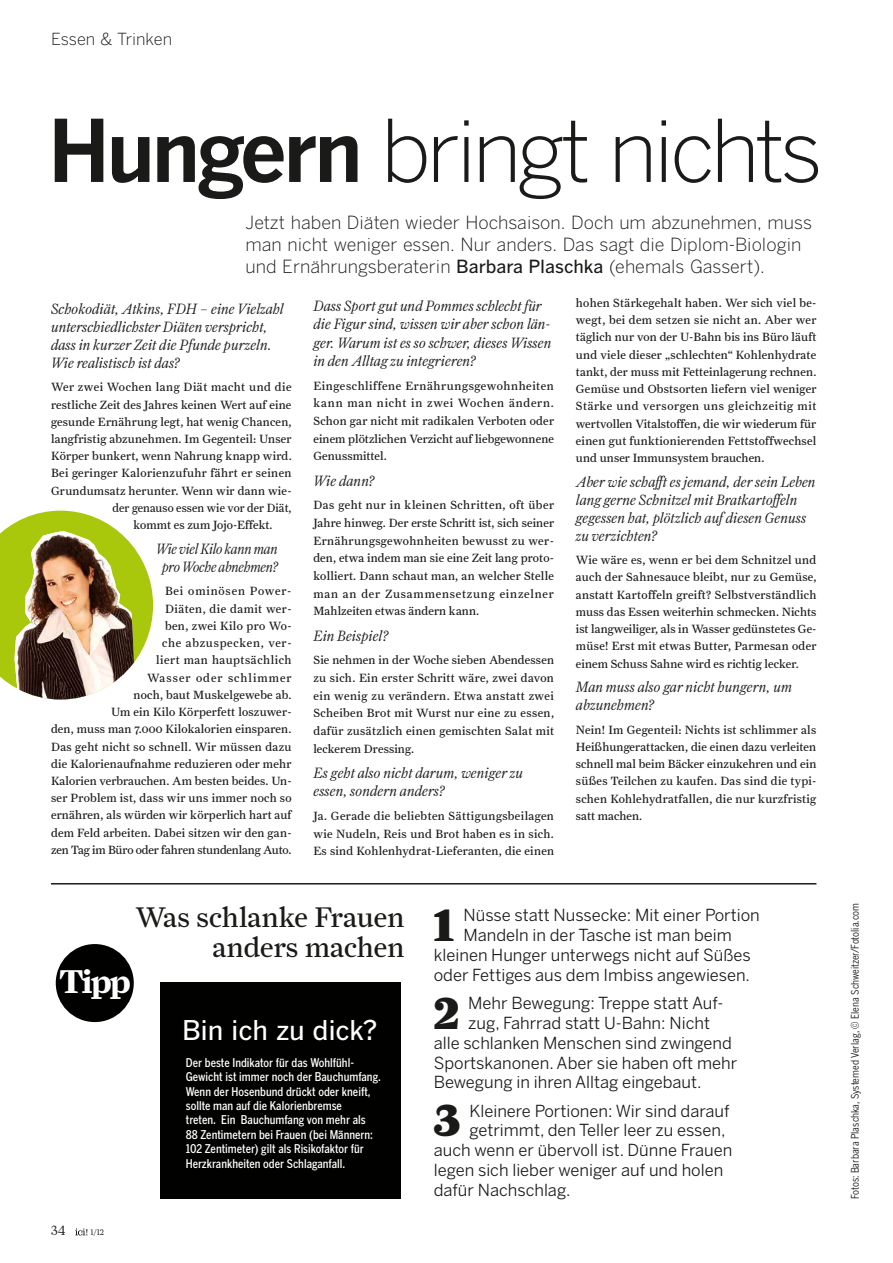
<style>
.page{position:relative;width:893px;height:1263px;background:#fff}
.page>*{position:absolute;margin:0;border:0;box-sizing:border-box;transform-origin:0 0}
.t1{font:300 85.5px "Benton Gothic";letter-spacing:-.05em;color:#1a1a18}
.t2{font:900 45.3px "Farnham Display";color:#1a1a18}
.t3{font:700 33.15px "Farnham Display";color:#fff}
.t4{font:28.5px/30px "Farnham Display";color:#1a1a18;text-align:right}
.t5{font:500 27px "Benton Gothic";letter-spacing:-.01em;color:#fff}
.t6{font:300 18px/21.6px "Benton Gothic";color:#1a1a18}
.t7{font:16.5px "Benton Sans";color:#1a1a18}
.t8{font:300 16.5px "Benton Gothic";color:#1a1a18}
.t9{font:italic 300 15px/18px "Farnham Display";color:#1a1a18}
.t10{font:italic 300 15px/18px "Farnham Display";letter-spacing:-.02em;color:#1a1a18;text-align:center;scale:.95 1}
.t11{font:300 13.5px "Farnham Display";color:#1a1a18}
.t12{font:12px/17.2px "Farnham Text";letter-spacing:.02em;color:#1a1a18;text-align:justify}
.t13{font:500 12px/14.4px "Benton Gothic Cond";color:#fff}
.t14{font:12px "Farnham Text";letter-spacing:.045em;color:#1a1a18}
.t15{font:12px "Farnham Text";letter-spacing:.02em;color:#1a1a18;scale:.95 1}
.t16{font:10.5px "Benton Gothic Cond";color:#1a1a18}
.t17{font:300 8.25px "Farnham Display";color:#1a1a18}
.s1{font-weight:700}
.s2{font-weight:500}
</style>
<div class="page">
<div style="left:56px;top:944px;width:78px;height:78px;background:#010200;border-radius:50%"></div>
<svg style="left:0;top:511px;width:153px;height:177px"></svg>
<img style="left:15px;top:531px;width:119px;height:168px">
<div style="left:160px;top:982px;width:241px;height:217px;background:#010200"></div>
<hr style="left:51px;top:883px;width:765px;height:1px;background:#1a1a18">
<svg style="left:75px;top:1228px;width:12px;height:7px"></svg>
<h3 class="t8" style="left:51px;top:29px;width:123px">Essen &amp; Trinken</h3>
<h1 class="t1" style="left:48px;top:100px;width:777px"><span class="s1">Hungern</span> bringt nichts</h1>
<h3 class="t6" style="left:246px;top:212px;width:568px">Jetzt haben Diäten wieder Hochsaison. Doch um abzunehmen, muss man nicht weniger essen. Nur anders. Das sagt die Diplom-Biologin und Ernährungsberaterin <span class="s2">Barbara Plaschka</span> (ehemals Gassert).</h3>
<p class="t9" style="left:51px;top:300px;width:234px">Schokodiät, Atkins, FDH – eine Vielzahl unterschiedlichster Diäten verspricht, dass in kurzer Zeit die Pfunde purzeln.<br>Wie realistisch ist das?</p>
<p class="t14" style="left:51px;top:380px;width:242px">Wer zwei Wochen lang Diät macht und die</p>
<p class="t12" style="left:51px;top:396px;width:242px">restliche Zeit des Jahres keinen Wert auf eine</p>
<p class="t12" style="left:51px;top:413px;width:242px">gesunde Ernährung legt, hat wenig Chancen,</p>
<p class="t12" style="left:51px;top:430px;width:242px">langfristig abzunehmen. Im Gegenteil: Unser</p>
<p class="t12" style="left:51px;top:447px;width:242px">Körper bunkert, wenn Nahrung knapp wird.</p>
<p class="t12" style="left:51px;top:465px;width:242px">Bei geringer Kalorienzufuhr fährt er seinen</p>
<p class="t12" style="left:51px;top:482px;width:242px">Grundumsatz herunter. Wenn wir dann wie-</p>
<p class="t15" style="left:113px;top:501px;width:190px">der genauso essen wie vor der Diät,</p>
<p class="t12" style="left:134px;top:516px;width:141px">kommt es zum Jojo-Effekt.</p>
<p class="t10" style="left:156px;top:540px;width:130px">Wie viel Kilo kann man pro Woche abnehmen?</p>
<p class="t12" style="left:51px;top:582px;width:242px;text-align:right">Bei ominösen Power-<br>Diäten, die damit wer-<br>ben, zwei Kilo pro Wo-<br>che abzuspecken, ver-<br>liert man hauptsächlich<br>Wasser oder schlimmer<br>noch, baut Muskelgewebe ab.<br>Um ein Kilo Körperfett loszuwer-<br>den, muss man 7.000 Kilokalorien einsparen.<br>Das geht nicht so schnell. Wir müssen dazu die Kalorienaufnahme reduzieren oder mehr Kalorien verbrauchen. Am besten beides. Un&shy;ser Problem ist, dass wir uns immer noch so ernähren, als würden wir körperlich hart auf dem Feld arbeiten. Dabei sitzen wir den gan&shy;zen Tag im Büro oder fahren stundenlang Auto.</p>
<p class="t9" style="left:313px;top:296px;width:240px;line-height:18.5px">Dass Sport gut und Pommes schlecht für die Figur sind, wissen wir aber schon län&shy;ger. Warum ist es so schwer, dieses Wissen in den Alltag zu integrieren?</p>
<p class="t12" style="left:313px;top:377px;width:242px;line-height:17.7px">Eingeschliffene Ernährungsgewohnheiten kann man nicht in zwei Wochen ändern.<br>Schon gar nicht mit radikalen Verboten oder einem plötzlichen Verzicht auf liebgewonnene Genussmittel.</p>
<p class="t9" style="left:313px;top:471px;width:63px">Wie dann?</p>
<p class="t12" style="left:313px;top:496px;width:242px;line-height:17.7px">Das geht nur in kleinen Schritten, oft über Jahre hinweg. Der erste Schritt ist, sich seiner Ernährungsgewohnheiten bewusst zu wer&shy;den, etwa indem man sie eine Zeit lang proto&shy;kolliert. Dann schaut man, an welcher Stelle man an der Zusammensetzung einzelner Mahlzeiten etwas ändern kann.</p>
<p class="t9" style="left:313px;top:626px;width:77px">Ein Beispiel?</p>
<p class="t12" style="left:313px;top:651px;width:242px;line-height:17.7px">Sie nehmen in der Woche sieben Abendessen zu sich. Ein erster Schritt wäre, zwei davon ein wenig zu verändern. Etwa anstatt zwei Scheiben Brot mit Wurst nur eine zu essen, dafür zusätzlich einen gemischten Salat mit leckerem Dressing.</p>
<p class="t9" style="left:313px;top:763px;width:211px;line-height:18.5px">Es geht also nicht darum, weniger zu essen, sondern anders?</p>
<p class="t12" style="left:313px;top:807px;width:242px;line-height:17.7px">Ja. Gerade die beliebten Sättigungsbeilagen wie Nudeln, Reis und Brot haben es in sich.<br>Es sind Kohlenhydrat-Lieferanten, die einen</p>
<p class="t12" style="left:576px;top:294px;width:242px">hohen Stärkegehalt haben. Wer sich viel be&shy;wegt, bei dem setzen sie nicht an. Aber wer täglich nur von der U-Bahn bis ins Büro läuft und viele dieser „schlechten“ Kohlenhydrate tankt, der muss mit Fetteinlagerung rechnen.<br>Gemüse und Obstsorten liefern viel weniger Stärke und versorgen uns gleichzeitig mit wertvollen Vitalstoffen, die wir wiederum für einen gut funktionierenden Fettstoffwechsel und unser Immunsystem brauchen.</p>
<p class="t9" style="left:576px;top:473px;width:241px">Aber wie schafft es jemand, der sein Leben lang gerne Schnitzel mit Bratkartoffeln gegessen hat, plötzlich auf diesen Genuss zu verzichten?</p>
<p class="t12" style="left:576px;top:551px;width:242px">Wie wäre es, wenn er bei dem Schnitzel und auch der Sahnesauce bleibt, nur zu Gemüse, anstatt Kartoffeln greift? Selbstverständlich muss das Essen weiterhin schmecken. Nichts ist langweiliger, als in Wasser gedünstetes Ge&shy;müse! Erst mit etwas Butter, Parmesan oder einem Schuss Sahne wird es richtig lecker.</p>
<p class="t9" style="left:576px;top:678px;width:218px">Man muss also gar nicht hungern, um abzunehmen?</p>
<p class="t12" style="left:576px;top:721px;width:242px">Nein! Im Gegenteil: Nichts ist schlimmer als Heißhungerattacken, die einen dazu verleiten schnell mal beim Bäcker einzukehren und ein süßes Teilchen zu kaufen. Das sind die typi&shy;schen Kohlehydratfallen, die nur kurzfristig satt machen.</p>
<h3 class="t4" style="left:136px;top:902px;width:270px">Was schlanke Frauen anders machen</h3>
<p class="t16" style="left:849px;top:1199px;width:298px;rotate:-90deg">Fotos: Barbara Plaschka, Systemed Verlag, © Elena Schweitzer/Fotolia.com</p>
<h2 class="t2" style="left:434px;top:898px;width:22px">1</h2>
<h3 class="t7" style="left:463px;top:906px;width:298px">Nüsse statt Nussecke: Mit einer Portion</h3>
<h3 class="t7" style="left:463px;top:925px;width:270px">Mandeln in der Tasche ist man beim</h3>
<h3 class="t7" style="left:434px;top:945px;width:318px">kleinen Hunger unterwegs nicht auf Süßes</h3>
<h3 class="t7" style="left:434px;top:965px;width:318px">oder Fettiges aus dem Imbiss angewiesen.</h3>
<h2 class="t2" style="left:434px;top:985px;width:27px">2</h2>
<h3 class="t7" style="left:468px;top:993px;width:257px">Mehr Bewegung: Treppe statt Auf-</h3>
<h3 class="t3" style="left:60px;top:961px;width:73px">Tipp</h3>
<h3 class="t7" style="left:468px;top:1013px;width:243px">zug, Fahrrad statt U-Bahn: Nicht</h3>
<h3 class="t7" style="left:434px;top:1033px;width:300px">alle schlanken Menschen sind zwingend</h3>
<h3 class="t7" style="left:434px;top:1053px;width:305px">Sportskanonen. Aber sie haben oft mehr</h3>
<h3 class="t7" style="left:434px;top:1072px;width:269px">Bewegung in ihren Alltag eingebaut.</h3>
<h2 class="t2" style="left:434px;top:1093px;width:28px">3</h2>
<h3 class="t7" style="left:469px;top:1101px;width:262px">Kleinere Portionen: Wir sind darauf</h3>
<h3 class="t5" style="left:182px;top:1014px;width:197px">Bin ich zu dick?</h3>
<p class="t13" style="left:186px;top:1055px;width:197px">Der beste Indikator für das Wohlfühl-Gewicht ist immer noch der Bauchumfang.<br>Wenn der Hosenbund drückt oder kneift, sollte man auf die Kalorienbremse<br>treten. Ein Bauchumfang von mehr als<br>88 Zentimetern bei Frauen (bei Männern:<br>102 Zentimeter) gilt als Risikofaktor für Herzkrankheiten oder Schlaganfall.</p>
<h3 class="t7" style="left:469px;top:1121px;width:258px">getrimmt, den Teller leer zu essen,</h3>
<h3 class="t7" style="left:434px;top:1140px;width:300px">auch wenn er übervoll ist. Dünne Frauen</h3>
<h3 class="t7" style="left:434px;top:1160px;width:291px">legen sich lieber weniger auf und holen</h3>
<h3 class="t7" style="left:434px;top:1180px;width:138px">dafür Nachschlag.</h3>
<p class="t11" style="left:51px;top:1223px;width:16px">34</p>
<p class="t17" style="left:91px;top:1228px;width:15px">1/12</p>
</div>
